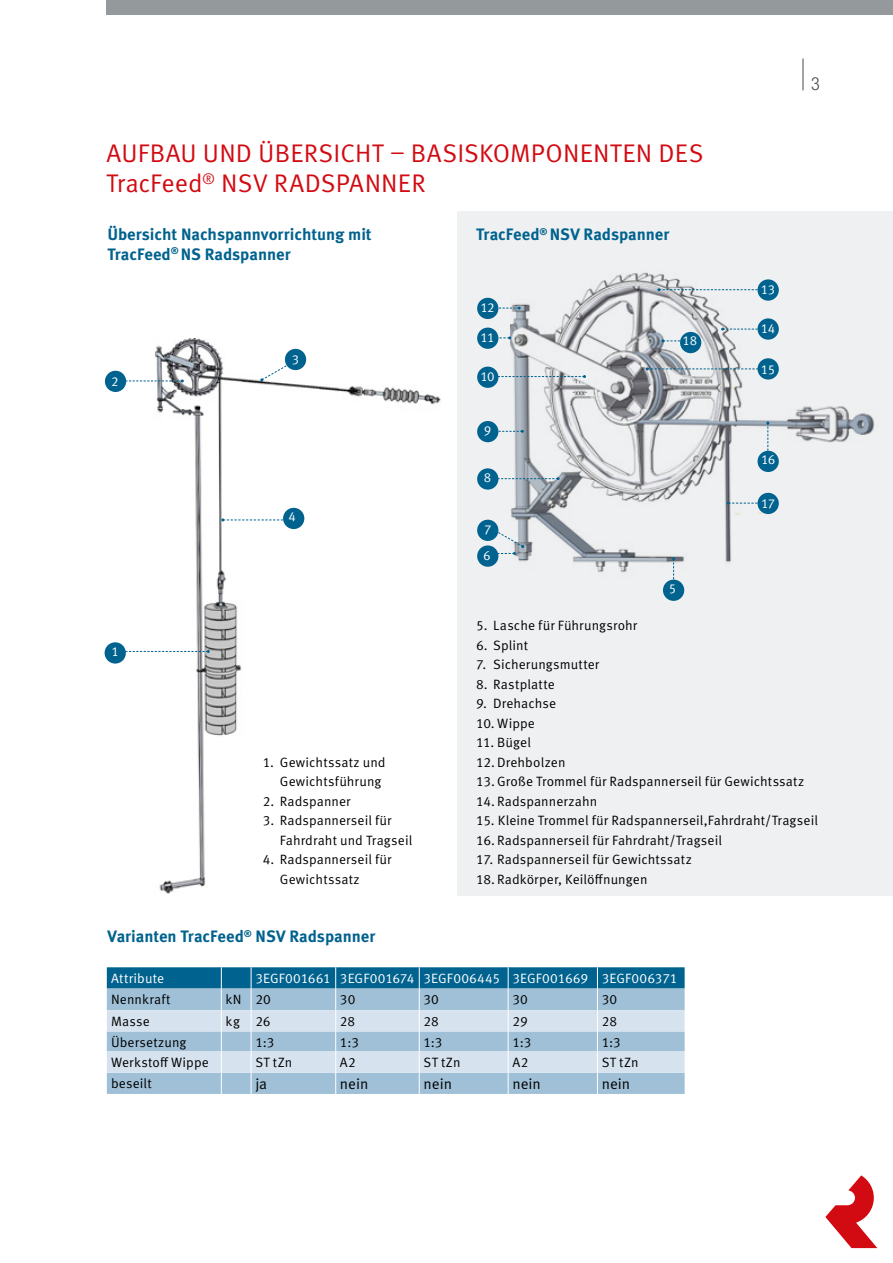
<style>
.page{position:relative;width:893px;height:1263px;background:#fff}
.page>*{position:absolute;margin:0;border:0;box-sizing:border-box;transform-origin:0 0}
.Kapitelüberschrift{font:25.5px "Meta Pro";letter-spacing:.005em;color:#d20a11}
.t1{font:300 condensed 18px "Helvetica Neue LT Std";color:#4a4a49}
.Fließtext{font:700 16.5px/19.5px "Meta Pro";letter-spacing:-.005em;color:#00628e}
.Fließtext-2{font:15px "Meta Pro";color:#000}
.Text_ohne_Abstand{font:13.5px "Meta Pro";letter-spacing:.005em;color:#000}
.Fließtext-3{font:13.5px "Meta Pro";letter-spacing:.01em;color:#000}
.Fließtext-4{font:13.5px "Meta Pro";letter-spacing:.005em;color:#fff}
.Fließtext-5{font:13.05px "Meta Pro";letter-spacing:-.045em;color:#fff}
</style>
<div class="page">
<div style="left:106px;top:0;width:787px;height:15px;background:#94999c"></div>
<svg style="left:825px;top:1175px;width:52px;height:73px"></svg>
<hr style="left:803px;top:58px;width:1px;height:32px;background:#4a4a49">
<div style="left:457px;top:212px;width:436px;height:684px;background:#eff0f1"></div>
<img style="left:511px;top:272px;width:364px;height:319px">
<div style="left:477px;top:545px;width:21px;height:22px;background:#00628e;border-radius:50%"></div>
<div style="left:663px;top:580px;width:21px;height:21px;background:#00628e;border-radius:50%"></div>
<div style="left:477px;top:367px;width:21px;height:21px;background:#00628e;border-radius:50%"></div>
<div style="left:477px;top:328px;width:21px;height:21px;background:#00628e;border-radius:50%"></div>
<div style="left:477px;top:298px;width:21px;height:21px;background:#00628e;border-radius:50%"></div>
<div style="left:757px;top:279px;width:22px;height:22px;background:#00628e;border-radius:50%"></div>
<div style="left:757px;top:318px;width:22px;height:22px;background:#00628e;border-radius:50%"></div>
<div style="left:757px;top:358px;width:22px;height:22px;background:#00628e;border-radius:50%"></div>
<div style="left:757px;top:451px;width:22px;height:21px;background:#00628e;border-radius:50%"></div>
<div style="left:757px;top:493px;width:22px;height:21px;background:#00628e;border-radius:50%"></div>
<div style="left:680px;top:332px;width:21px;height:21px;background:#00628e;border-radius:50%"></div>
<div style="left:477px;top:520px;width:21px;height:21px;background:#00628e;border-radius:50%"></div>
<div style="left:477px;top:421px;width:21px;height:21px;background:#00628e;border-radius:50%"></div>
<div style="left:477px;top:468px;width:21px;height:22px;background:#00628e;border-radius:50%"></div>
<img style="left:155px;top:339px;width:286px;height:554px">
<div style="left:105px;top:642px;width:21px;height:21px;background:#00628e;border-radius:50%"></div>
<div style="left:105px;top:371px;width:21px;height:21px;background:#00628e;border-radius:50%"></div>
<div style="left:285px;top:349px;width:21px;height:21px;background:#00628e;border-radius:50%"></div>
<svg style="left:494px;top:530px;width:30px;height:25px"></svg>
<svg style="left:498px;top:477px;width:62px;height:3px"></svg>
<svg style="left:126px;top:379px;width:58px;height:3px"></svg>
<svg style="left:125px;top:650px;width:85px;height:3px"></svg>
<svg style="left:499px;top:430px;width:25px;height:3px"></svg>
<svg style="left:498px;top:375px;width:88px;height:3px"></svg>
<svg style="left:498px;top:336px;width:13px;height:3px"></svg>
<svg style="left:498px;top:307px;width:23px;height:3px"></svg>
<svg style="left:657px;top:288px;width:100px;height:3px"></svg>
<svg style="left:721px;top:328px;width:36px;height:3px"></svg>
<svg style="left:661px;top:339px;width:19px;height:3px"></svg>
<svg style="left:727px;top:502px;width:30px;height:3px"></svg>
<svg style="left:646px;top:367px;width:112px;height:3px"></svg>
<svg style="left:766px;top:421px;width:3px;height:30px"></svg>
<svg style="left:260px;top:363px;width:30px;height:18px"></svg>
<svg style="left:672px;top:557px;width:3px;height:23px"></svg>
<div style="left:283px;top:508px;width:21px;height:21px;background:#00628e;border-radius:50%"></div>
<svg style="left:221px;top:518px;width:62px;height:3px"></svg>
<svg style="left:107px;top:967px;width:578px;height:127px;background:#99bdd3"></svg>
<p class="Kapitelüberschrift" style="left:106px;top:137px;width:598px">AUFBAU UND ÜBERSICHT – BASISKOMPONENTEN DES</p>
<p class="Kapitelüberschrift" style="left:106px;top:167px;width:321px">TracFeed<sup>®</sup> NSV RADSPANNER</p>
<p class="Fließtext" style="left:107px;top:225px;width:266px">Übersicht Nachspannvorrichtung mit<br>TracFeed<sup>®</sup> NS Radspanner</p>
<p class="Fließtext" style="left:476px;top:225px;width:195px">TracFeed<sup>®</sup> NSV Radspanner</p>
<p class="Fließtext-5" style="left:111px;top:373px;width:9px">2</p>
<p class="Fließtext-5" style="left:292px;top:351px;width:9px">3</p>
<p class="Fließtext-5" style="left:289px;top:509px;width:9px">4</p>
<p class="Fließtext-5" style="left:480px;top:299px;width:16px">12</p>
<p class="Fließtext-5" style="left:481px;top:329px;width:15px">11</p>
<p class="Fließtext-5" style="left:480px;top:368px;width:16px">10</p>
<p class="Fließtext-5" style="left:484px;top:423px;width:9px">9</p>
<p class="Fließtext-5" style="left:484px;top:470px;width:9px">8</p>
<p class="Fließtext-5" style="left:484px;top:522px;width:9px">7</p>
<p class="Fließtext-5" style="left:483px;top:547px;width:9px">6</p>
<p class="Fließtext-5" style="left:682px;top:332px;width:16px">18</p>
<p class="Fließtext-5" style="left:669px;top:581px;width:9px">5</p>
<h2 class="t1" style="left:811px;top:73px;width:10px">3</h2>
<p class="Fließtext-5" style="left:761px;top:281px;width:16px">13</p>
<p class="Fließtext-5" style="left:761px;top:320px;width:16px">14</p>
<p class="Fließtext-5" style="left:761px;top:361px;width:16px">15</p>
<p class="Fließtext-5" style="left:761px;top:452px;width:16px">16</p>
<p class="Fließtext-5" style="left:761px;top:495px;width:16px">17</p>
<p class="Fließtext-5" style="left:112px;top:643px;width:9px">1</p>
<p class="Text_ohne_Abstand" style="left:263px;top:754px;width:124px">1. Gewichtssatz und</p>
<p class="Text_ohne_Abstand" style="left:280px;top:773px;width:103px">Gewichtsführung</p>
<p class="Text_ohne_Abstand" style="left:263px;top:793px;width:89px">2. Radspanner</p>
<p class="Text_ohne_Abstand" style="left:263px;top:812px;width:130px">3. Radspannerseil für</p>
<p class="Text_ohne_Abstand" style="left:280px;top:832px;width:134px">Fahrdraht und Tragseil</p>
<p class="Text_ohne_Abstand" style="left:263px;top:851px;width:130px">4. Radspannerseil für</p>
<p class="Text_ohne_Abstand" style="left:280px;top:871px;width:81px">Gewichtssatz</p>
<p class="Fließtext" style="left:107px;top:927px;width:269px">Varianten TracFeed<sup>®</sup> NSV Radspanner</p>
<p class="Text_ohne_Abstand" style="left:476px;top:617px;width:162px">5. Lasche für Führungsrohr</p>
<p class="Text_ohne_Abstand" style="left:476px;top:637px;width:53px">6. Splint</p>
<p class="Text_ohne_Abstand" style="left:476px;top:656px;width:124px">7. Sicherungsmutter</p>
<p class="Text_ohne_Abstand" style="left:476px;top:676px;width:80px">8. Rastplatte</p>
<p class="Text_ohne_Abstand" style="left:476px;top:695px;width:82px">9. Drehachse</p>
<p class="Text_ohne_Abstand" style="left:476px;top:715px;width:60px">10. Wippe</p>
<p class="Text_ohne_Abstand" style="left:476px;top:734px;width:56px">11. Bügel</p>
<p class="Text_ohne_Abstand" style="left:476px;top:754px;width:91px">12.Drehbolzen</p>
<p class="Text_ohne_Abstand" style="left:476px;top:773px;width:330px">13. Große Trommel für Radspannerseil für Gewichtssatz</p>
<p class="Text_ohne_Abstand" style="left:476px;top:793px;width:123px">14. Radspannerzahn</p>
<p class="Text_ohne_Abstand" style="left:476px;top:812px;width:343px">15. Kleine Trommel für Radspannerseil,Fahrdraht/Tragseil</p>
<p class="Text_ohne_Abstand" style="left:476px;top:832px;width:247px">16. Radspannerseil für Fahrdraht/Tragseil</p>
<p class="Text_ohne_Abstand" style="left:476px;top:851px;width:217px">17. Radspannerseil für Gewichtssatz</p>
<p class="Text_ohne_Abstand" style="left:476px;top:871px;width:173px">18. Radkörper, Keilöffnungen</p>
<p class="Fließtext-4" style="left:111px;top:970px;width:55px">Attribute</p>
<p class="Fließtext-4" style="left:255px;top:970px;width:77px">3EGF001661</p>
<p class="Fließtext-4" style="left:340px;top:970px;width:76px">3EGF001674</p>
<p class="Fließtext-4" style="left:423px;top:970px;width:78px">3EGF006445</p>
<p class="Fließtext-4" style="left:512px;top:970px;width:77px">3EGF001669</p>
<p class="Fließtext-4" style="left:602px;top:970px;width:77px">3EGF006371</p>
<p class="Fließtext-3" style="left:111px;top:991px;width:61px">Nennkraft</p>
<p class="Fließtext-3" style="left:226px;top:991px;width:18px">kN</p>
<p class="Fließtext-3" style="left:255px;top:991px;width:17px">20</p>
<p class="Fließtext-3" style="left:340px;top:991px;width:17px">30</p>
<p class="Fließtext-3" style="left:423px;top:991px;width:17px">30</p>
<p class="Fließtext-3" style="left:512px;top:991px;width:17px">30</p>
<p class="Fließtext-3" style="left:602px;top:991px;width:17px">30</p>
<p class="Fließtext-3" style="left:111px;top:1013px;width:40px">Masse</p>
<p class="Fließtext-3" style="left:226px;top:1013px;width:16px">kg</p>
<p class="Fließtext-3" style="left:255px;top:1013px;width:17px">26</p>
<p class="Fließtext-3" style="left:340px;top:1013px;width:17px">28</p>
<p class="Fließtext-3" style="left:423px;top:1013px;width:17px">28</p>
<p class="Fließtext-3" style="left:512px;top:1013px;width:17px">29</p>
<p class="Fließtext-3" style="left:602px;top:1013px;width:17px">28</p>
<p class="Fließtext-3" style="left:111px;top:1033px;width:77px">Übersetzung</p>
<p class="Fließtext-3" style="left:255px;top:1033px;width:21px">1:3</p>
<p class="Fließtext-3" style="left:340px;top:1033px;width:21px">1:3</p>
<p class="Fließtext-3" style="left:423px;top:1033px;width:21px">1:3</p>
<p class="Fließtext-3" style="left:512px;top:1033px;width:21px">1:3</p>
<p class="Fließtext-3" style="left:602px;top:1033px;width:21px">1:3</p>
<p class="Fließtext-3" style="left:111px;top:1054px;width:99px">Werkstoff Wippe</p>
<p class="Fließtext-3" style="left:255px;top:1054px;width:39px">ST tZn</p>
<p class="Fließtext-3" style="left:340px;top:1054px;width:17px">A2</p>
<p class="Fließtext-3" style="left:423px;top:1054px;width:39px">ST tZn</p>
<p class="Fließtext-3" style="left:512px;top:1054px;width:17px">A2</p>
<p class="Fließtext-3" style="left:602px;top:1054px;width:39px">ST tZn</p>
<p class="Fließtext-3" style="left:111px;top:1075px;width:42px">beseilt</p>
<p class="Fließtext-2" style="left:255px;top:1074px;width:13px">ja</p>
<p class="Fließtext-2" style="left:340px;top:1074px;width:30px">nein</p>
<p class="Fließtext-2" style="left:423px;top:1074px;width:30px">nein</p>
<p class="Fließtext-2" style="left:512px;top:1074px;width:30px">nein</p>
<p class="Fließtext-2" style="left:602px;top:1074px;width:30px">nein</p>
</div>
